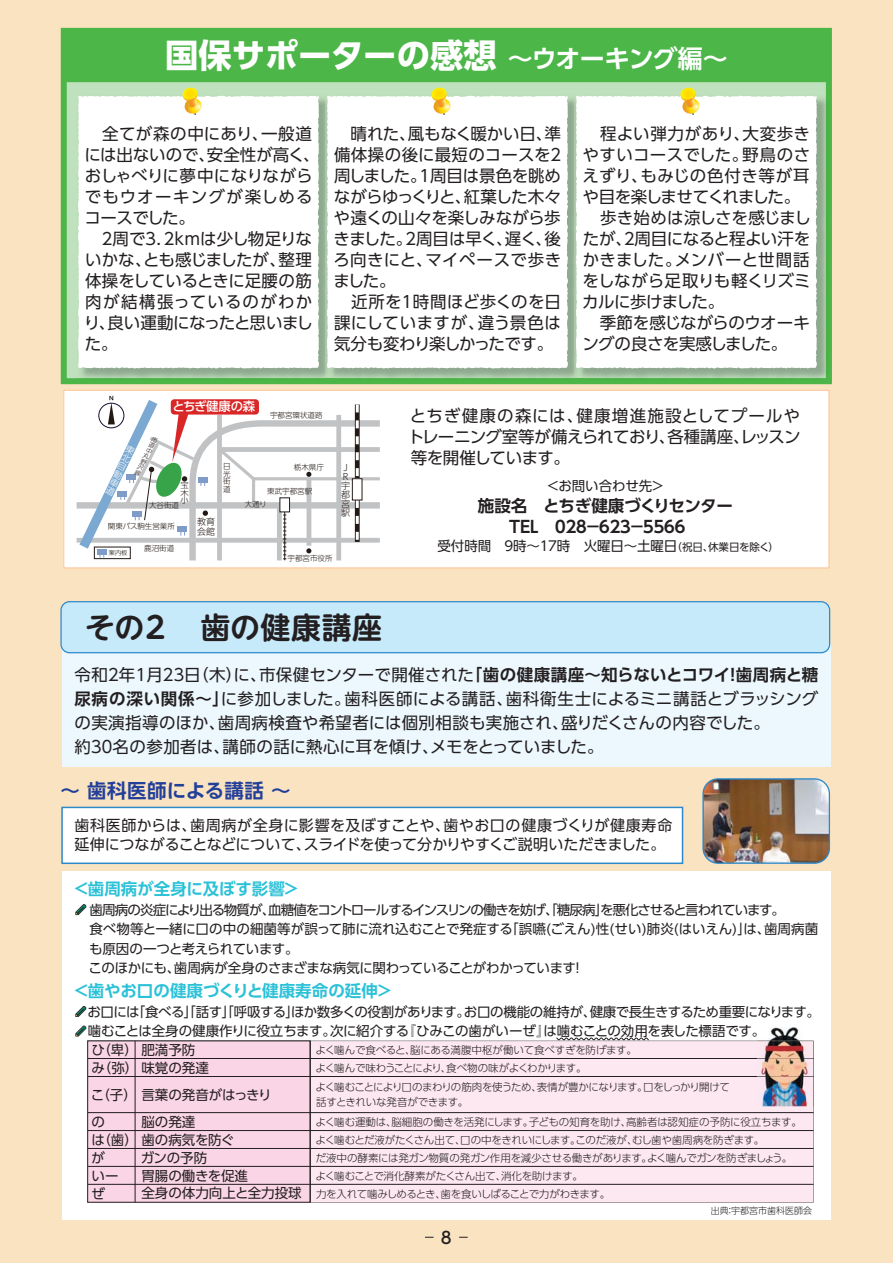
<style>
.page{position:relative;width:893px;height:1263px;background:#fae3c1}
.page>*{position:absolute;margin:0;border:0;box-sizing:border-box;transform-origin:0 0}
.t1{font:33.3px "UD Shin Go Pro Bold 90 msp RKSJ H";color:#fff}
.t2{font:30px "UD Shin M Go Pro De Bold 90 msp RKSJ H";letter-spacing:.01em;color:#231f20}
.t3{font:19.5px "UD Shin Go Pro De Bold 90 msp RKSJ H";letter-spacing:.015em;color:#223f9a}
.t4{font:16.5px/21px "UD Shin Go Pro Regular 90 msp RKSJ H";letter-spacing:-.005em;color:#231f20}
.t5{font:16.5px "UD Shin Go Pro De Bold 90 msp RKSJ H";color:#2bc1d7}
.t6{font:16.5px/21px "UD Shin Go Pro De Bold 90 msp RKSJ H";letter-spacing:-.06em;color:#231f20;text-align:center}
.t7{font:16.5px "UD Shin Go Pro Medium 90 msp RKSJ H";color:#231f20}
.t8{font:15px/19.5px "UD Shin Go Pro Regular 90 msp RKSJ H";letter-spacing:.01em;color:#231f20}
.t9{font:13.5px/19.5px "UD Shin Go Pro Regular 90 msp RKSJ H";letter-spacing:-.05em;color:#231f20}
.t10{font:13.5px "UD Shin Go Pro Regular 90 msp RKSJ H";letter-spacing:-.025em;color:#231f20}
.t11{font:13.5px/18px "UD Shin Go Pro Regular 90 msp RKSJ H";color:#231f20}
.t12{font:13.5px "UD Shin Go Pro Regular 90 msp RKSJ H";letter-spacing:-.005em;color:#231f20}
.t13{font:12.45px "UD Shin Go Pro Medium 90 msp RKSJ H";letter-spacing:-.025em;color:#fff}
.t14{font:10.5px/18px "UD Shin Go Pro Light 90 msp RKSJ H";letter-spacing:-.03em;color:#231f20}
.t15{font:10.5px/15px "UD Shin Go Pro Light 90 msp RKSJ H";letter-spacing:-.05em;color:#231f20}
.t16{font:9px "UD Shin Go Pro Light 90 msp RKSJ H";color:#231f20}
.t17{font:9px/9px "UD Shin Go Pro Light 90 msp RKSJ V";color:#231a16}
.t18{font:9px/9px "UD Shin Go Pro Light 90 msp RKSJ V";color:#fff;text-align:justify}
.t19{font:9px/10.8px "UD Shin Go Pro Light 90 msp RKSJ H";color:#231a16}
.t20{font:7.5px "UD Shin Go Pro Light 90 msp RKSJ H";color:#231a16}
.t21{font:7.5px/7.5px "UD Shin Go Pro Light 90 msp RKSJ V";color:#231a16;text-align:justify}
.t22{font:7.5px/7.5px "UD Shin Go Pro Light 90 msp RKSJ V";color:#231a16;text-align:justify;scale:1.11 1}
.t23{font:6.15px "UD Shin Go Pro Light 90 msp RKSJ H";color:#231a16}
.s1{font-family:"UD Shin Go Pro De Bold 90 msp RKSJ H";font-size:24.9px}
.s2{font-size:10.5px}
.s3{font-family:"UD Shin Go Pro De Bold 90 msp RKSJ H"}
</style>
<div class="page">
<div style="left:62px;top:871px;width:768px;height:349px;background:#fff"></div>
<div style="left:62px;top:807px;width:620px;height:56px;background:#fff"></div>
<div style="left:61px;top:807px;width:622px;height:57px;border:2px solid #2d89c9"></div>
<div style="left:64px;top:390px;width:765px;height:178px;background:#fff"></div>
<div style="left:63px;top:390px;width:766px;height:178px;border:1px solid #fcc397"></div>
<svg style="left:61px;top:28px;width:771px;height:356px;background:#9cce9a"></svg>
<div style="left:64px;top:31px;width:765px;height:50px;background:#4cb748"></div>
<div style="left:63px;top:30px;width:767px;height:52px;border:2px solid #4cb748"></div>
<img style="left:77px;top:94px;width:256px;height:284px">
<div style="left:77px;top:378px;width:497px;height:5px;background:#4cb648"></div>
<div style="left:77px;top:94px;width:242px;height:274px;background:#fff"></div>
<svg style="left:182px;top:88px;width:20px;height:27px"></svg>
<svg style="left:326px;top:378px;width:7px;height:5px"></svg>
<div style="left:326px;top:94px;width:242px;height:274px;background:#fff"></div>
<svg style="left:431px;top:88px;width:20px;height:27px"></svg>
<img style="left:582px;top:94px;width:249px;height:289px">
<img style="left:574px;top:94px;width:8px;height:284px">
<svg style="left:574px;top:378px;width:8px;height:5px"></svg>
<div style="left:575px;top:94px;width:242px;height:274px;background:#fff"></div>
<svg style="left:680px;top:88px;width:20px;height:27px"></svg>
<div style="left:62px;top:644px;width:768px;height:122px;background:#ecf8fe"></div>
<div style="left:61px;top:602px;width:768px;height:51px;background:#c7eafb;border-radius:9px"></div>
<div style="left:60px;top:601px;width:770px;height:52px;border:1px solid #2d89c9;border-radius:9px"></div>
<div style="left:87px;top:1041px;width:727px;height:161px;background:#fde8f1"></div>
<div style="left:88px;top:1041px;width:222px;height:161px;background:#fad5e5"></div>
<hr style="left:88px;top:1059px;width:725px;height:1px;background:#231f20">
<hr style="left:88px;top:1077px;width:725px;height:1px;background:#231f20">
<hr style="left:88px;top:1112px;width:725px;height:1px;background:#231f20">
<hr style="left:88px;top:1130px;width:725px;height:1px;background:#231f20">
<hr style="left:88px;top:1148px;width:725px;height:1px;background:#231f20">
<hr style="left:88px;top:1166px;width:725px;height:1px;background:#231f20">
<hr style="left:88px;top:1184px;width:725px;height:1px;background:#231f20">
<hr style="left:135px;top:1041px;width:1px;height:161px;background:#231f20">
<hr style="left:310px;top:1041px;width:1px;height:161px;background:#231f20">
<svg style="left:75px;top:904px;width:11px;height:11px"></svg>
<svg style="left:75px;top:1006px;width:11px;height:11px"></svg>
<svg style="left:75px;top:1026px;width:11px;height:11px"></svg>
<img style="left:757px;top:1027px;width:57px;height:14px">
<img style="left:757px;top:1041px;width:57px;height:66px">
<img style="left:757px;top:1059px;width:56px;height:1px">
<img style="left:757px;top:1077px;width:56px;height:1px">
<img style="left:704px;top:780px;width:124px;height:82px">
<div style="left:702px;top:778px;width:128px;height:86px;border:1px solid #2d89c9;border-radius:15px"></div>
<svg style="left:556px;top:1037px;width:93px;height:4px"></svg>
<svg style="left:71px;top:390px;width:315px;height:177px"></svg>
<h1 class="t1" style="left:165px;top:43px;width:564px">国保サポーターの感想 <span class="s1">～ウオーキング編～</span></h1>
<p class="t4" style="left:84px;top:125px;width:237px">　全てが森の中にあり、一般道には出ないので、安全性が高く、おしゃべりに夢中になりながらでもウオーキングが楽しめるコースでした。<br>　２周で３．２ｋｍは少し物足りないかな、とも感じましたが、整理体操をしているときに足腰の筋肉が結構張っているのがわかり、良い運動になったと思いました。</p>
<p class="t4" style="left:333px;top:125px;width:232px">　晴れた、風もなく暖かい日、準備体操の後に最短のコースを２周しました。１周目は景色を眺めながらゆっくりと、紅葉した木々や遠くの山々を楽しみながら歩きました。２周目は早く、遅く、後ろ向きにと、マイペースで歩きました。<br>　近所を１時間ほど歩くのを日課にしていますが、違う景色は気分も変わり楽しかったです。</p>
<p class="t4" style="left:582px;top:125px;width:230px">　程よい弾力があり、大変歩きやすいコースでした。野鳥のさえずり、もみじの色付き等が耳や目を楽しませてくれました。　歩き始めは涼しさを感じましたが、２周目になると程よい汗をかきました。メンバーと世間話をしながら足取りも軽くリズミカルに歩けました。<br>　季節を感じながらのウオーキングの良さを実感しました。</p>
<p class="t13" style="left:173px;top:402px;width:84px">とちぎ健康の森</p>
<p class="t20" style="left:270px;top:412px;width:54px">宇都宮環状道路</p>
<p class="t18" style="left:127px;top:445px;width:6px;rotate:26deg">東北自動車道</p>
<p class="t21" style="left:223px;top:464px;width:9px">日光街道</p>
<p class="t20" style="left:294px;top:464px;width:31px">栃木県庁</p>
<p class="t22" style="left:180px;top:483px;width:9px">宝木小</p>
<p class="t20" style="left:267px;top:488px;width:46px">東武宇都宮駅</p>
<p class="t20" style="left:149px;top:502px;width:31px">大谷街道</p>
<p class="t20" style="left:245px;top:502px;width:23px">大通り</p>
<p class="t20" style="left:108px;top:523px;width:68px">関東バス駒生営業所</p>
<p class="t19" style="left:197px;top:517px;width:19px">教育会館</p>
<p class="t23" style="left:109px;top:551px;width:20px">案内板</p>
<p class="t20" style="left:144px;top:545px;width:31px">鹿沼街道</p>
<p class="t20" style="left:288px;top:556px;width:46px">宇都宮市役所</p>
<p class="t17" style="left:341px;top:464px;width:10px">Ｊ<br>Ｒ宇都宮駅</p>
<p class="t4" style="left:408px;top:408px;width:394px;text-align:justify">とちぎ健康の森には、健康増進施設としてプールやトレーニング室等が備えられており、各種講座、レッスン等を開催しています。</p>
<p class="t12" style="left:546px;top:481px;width:120px">＜お問い合わせ先＞</p>
<p class="t6" style="left:478px;top:498px;width:256px">施設名　とちぎ健康づくりセンター<br>TE L　０２８－６２３－５５６６　</p>
<p class="t12" style="left:437px;top:541px;width:343px">受付時間　９時～１７時　火曜日～土曜日<span class="s2">（祝日、休業日を除く）</span></p>
<h2 class="t2" style="left:85px;top:616px;width:298px">その２　歯の健康講座</h2>
<p class="t4" style="left:74px;top:665px;width:745px;line-height:24px">令和２年１月２３日（木）に、市保健センターで開催された<span class="s3">「歯の健康講座～知らないとコワイ！歯周病と糖尿病の深い関係～」</span>に参加しました。歯科医師による講話、歯科衛生士によるミニ講話とブラッシングの実演指導のほか、歯周病検査や希望者には個別相談も実施され、盛りだくさんの内容でした。<br>約３０名の参加者は、講師の話に熱心に耳を傾け、メモをとっていました。</p>
<p class="t3" style="left:61px;top:783px;width:232px">～ 歯科医師による講話 ～</p>
<p class="t8" style="left:74px;top:817px;width:599px">歯科医師からは、歯周病が全身に影響を及ぼすことや、歯やお口の健康づくりが健康寿命延伸につながることなどについて、スライドを使って分かりやすくご説明いただきました。</p>
<p class="t5" style="left:73px;top:883px;width:228px">＜歯周病が全身に及ぼす影響＞</p>
<p class="t9" style="left:89px;top:902px;width:731px">歯周病の炎症により出る物質が、血糖値をコントロールするインスリンの働きを妨げ、「糖尿病」を悪化させると言われています。<br>食べ物等と一緒に口の中の細菌等が誤って肺に流れ込むことで発症する「誤嚥(ごえん)性(せい)肺炎(はいえん)」は、歯周病菌も原因の一つと考えられています。<br>このほかにも、歯周病が全身のさまざまな病気に関わっていることがわかっています！</p>
<p class="t5" style="left:73px;top:985px;width:321px">＜歯やお口の健康づくりと健康寿命の延伸＞</p>
<p class="t10" style="left:74px;top:1007px;width:747px">　お口には「食べる」「話す」「呼吸する」ほか数多くの役割があります。お口の機能の維持が、健康で長生きするため重要になります。</p>
<p class="t10" style="left:74px;top:1026px;width:692px">　噛むことは全身の健康作りに役立ちます。次に紹介する『ひみこの歯がいーぜ』は噛むことの効用を表した標語です。</p>
<p class="t10" style="left:91px;top:1044px;width:105px">ひ（卑）肥満予防</p>
<p class="t10" style="left:92px;top:1062px;width:119px">み（弥）味覚の発達</p>
<p class="t11" style="left:91px;top:1083px;width:182px;line-height:27px">こ（子）言葉の発音がはっきりの</p>
<p class="t11" style="left:91px;top:1132px;width:144px">は（歯）歯の病気を防ぐが<br>いー<br>ぜ</p>
<p class="t14" style="left:316px;top:1042px;width:323px">よく噛んで食べると、脳にある満腹中枢が働いて食べすぎを防げます。よく噛んで味わうことにより、食べ物の味がよくわかります。</p>
<p class="t15" style="left:316px;top:1081px;width:416px">よく噛むことにより口のまわりの筋肉を使うため、表情が豊かになります。口をしっかり開けて話すときれいな発音ができます。</p>
<p class="t14" style="left:316px;top:1114px;width:488px">よく噛む運動は、脳細胞の働きを活発にします。子どもの知育を助け、高齢者は認知症の予防に役立ちます。よく噛むとだ液がたくさん出て、口の中をきれいにします。このだ液が、むし歯や歯周病を防ぎます。<br>だ液中の酵素には発ガン物質の発ガン作用を減少させる働きがあります。よく噛んでガンを防ぎましょう。よく噛むことで消化酵素がたくさん出て、消化を助けます。<br>力を入れて噛みしめるとき、歯を食いしばることで力がわきます。</p>
<p class="t10" style="left:141px;top:1116px;width:56px">脳の発達</p>
<p class="t11" style="left:141px;top:1150px;width:162px">ガンの予防<br>胃腸の働きを促進<br>全身の体力向上と全力投球</p>
<p class="t7" style="left:441px;top:1231px;width:12px">8</p>
<p class="t16" style="left:711px;top:1208px;width:103px">出典：宇都宮市歯科医師会</p>
</div>
